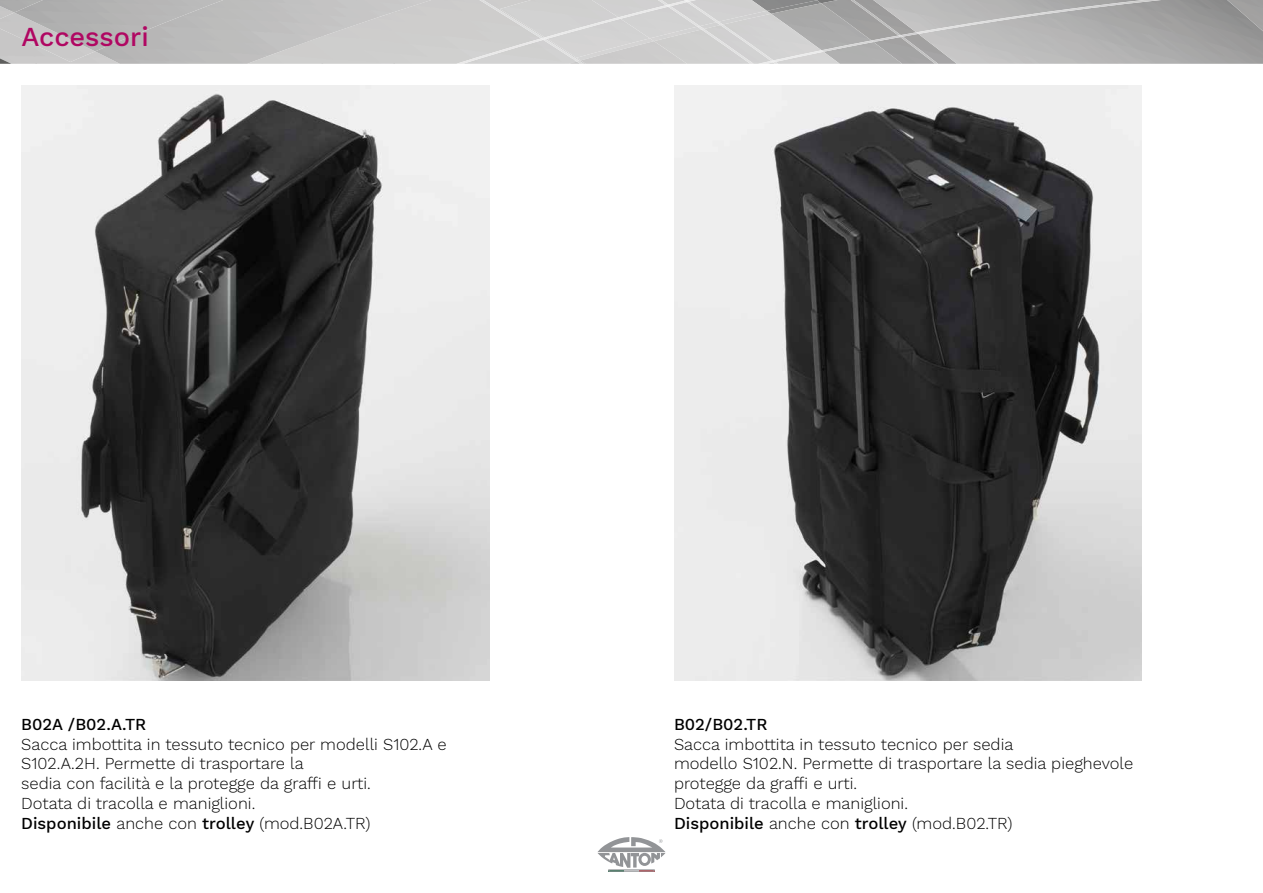
<style>
.page{position:relative;width:1263px;height:893px;background:#fff}
.page>*{position:absolute;margin:0;border:0;box-sizing:border-box;transform-origin:0 0}
.t1{font:500 27px "Work Sans";color:#b00762}
.t2{font:300 16.5px/19.8px "Work Sans";color:#000}
.t3{font:500 16.5px "Work Sans";color:#000}
.s1{font-weight:500}
</style>
<div class="page">
<img style="left:901px;top:0;width:362px;height:64px">
<img style="left:0;top:62px;width:11px;height:2px">
<div style="left:573px;top:0;width:194px;height:38px;background:#d1d0d1"></div>
<img style="left:0;top:24px;width:95px;height:38px">
<img style="left:14px;top:0;width:267px;height:51px">
<img style="left:0;top:13px;width:14px;height:11px">
<img style="left:0;top:0;width:93px;height:13px">
<img style="left:581px;top:41px;width:73px;height:23px">
<img style="left:767px;top:0;width:54px;height:11px">
<img style="left:650px;top:11px;width:121px;height:30px">
<img style="left:771px;top:3px;width:131px;height:61px">
<img style="left:654px;top:14px;width:186px;height:50px">
<img style="left:821px;top:40px;width:50px;height:10px">
<img style="left:900px;top:37px;width:38px;height:27px">
<img style="left:848px;top:0;width:53px;height:36px">
<img style="left:668px;top:19px;width:32px;height:8px">
<svg style="left:697px;top:26px;width:7px;height:4px"></svg>
<img style="left:701px;top:29px;width:53px;height:35px">
<img style="left:626px;top:0;width:26px;height:1px">
<img style="left:652px;top:0;width:33px;height:1px">
<img style="left:871px;top:36px;width:29px;height:6px;border-radius:2px">
<img style="left:822px;top:41px;width:51px;height:11px;border-radius:2px">
<img style="left:774px;top:50px;width:49px;height:12px">
<img style="left:901px;top:32px;width:17px;height:5px;border-radius:2px">
<img style="left:916px;top:0;width:304px;height:34px">
<img style="left:687px;top:2px;width:32px;height:20px">
<svg style="left:716px;top:22px;width:7px;height:3px"></svg>
<img style="left:720px;top:25px;width:53px;height:36px">
<svg style="left:758px;top:60px;width:20px;height:4px"></svg>
<img style="left:543px;top:39px;width:36px;height:23px">
<svg style="left:572px;top:55px;width:14px;height:9px"></svg>
<img style="left:463px;top:0;width:80px;height:38px">
<img style="left:456px;top:38px;width:87px;height:26px">
<img style="left:545px;top:17px;width:75px;height:22px">
<img style="left:618px;top:1px;width:69px;height:18px">
<img style="left:689px;top:0;width:49px;height:2px">
<svg style="left:685px;top:0;width:4px;height:3px"></svg>
<svg style="left:541px;top:37px;width:6px;height:3px"></svg>
<img style="left:21px;top:85px;width:468px;height:595px">
<img style="left:674px;top:85px;width:468px;height:595px">
<svg style="left:597px;top:837px;width:68px;height:34px"></svg>
<h1 class="t1" style="left:21px;top:21px;width:129px">Accessori</h1>
<p class="t3" style="left:21px;top:714px;width:127px">B02A /B02.A.TR</p>
<p class="t2" style="left:21px;top:735px;width:427px">Sacca imbottita in tessuto tecnico per modelli S102.A e S102.A.2H. Permette di trasportare la<br>sedia con facilità e la protegge da graffi e urti.<br>Dotata di tracolla e maniglioni.<br><span class="s1">Disponibile</span> anche con <span class="s1">trolley</span> (mod.B02A.TR)</p>
<p class="t3" style="left:674px;top:714px;width:95px">B02/B02.TR</p>
<p class="t2" style="left:674px;top:735px;width:461px">Sacca imbottita in tessuto tecnico per sedia<br>modello S102.N. Permette di trasportare la sedia pieghevole protegge da graffi e urti.<br>Dotata di tracolla e maniglioni.<br><span class="s1">Disponibile</span> anche con <span class="s1">trolley</span> (mod.B02.TR)</p>
</div>
